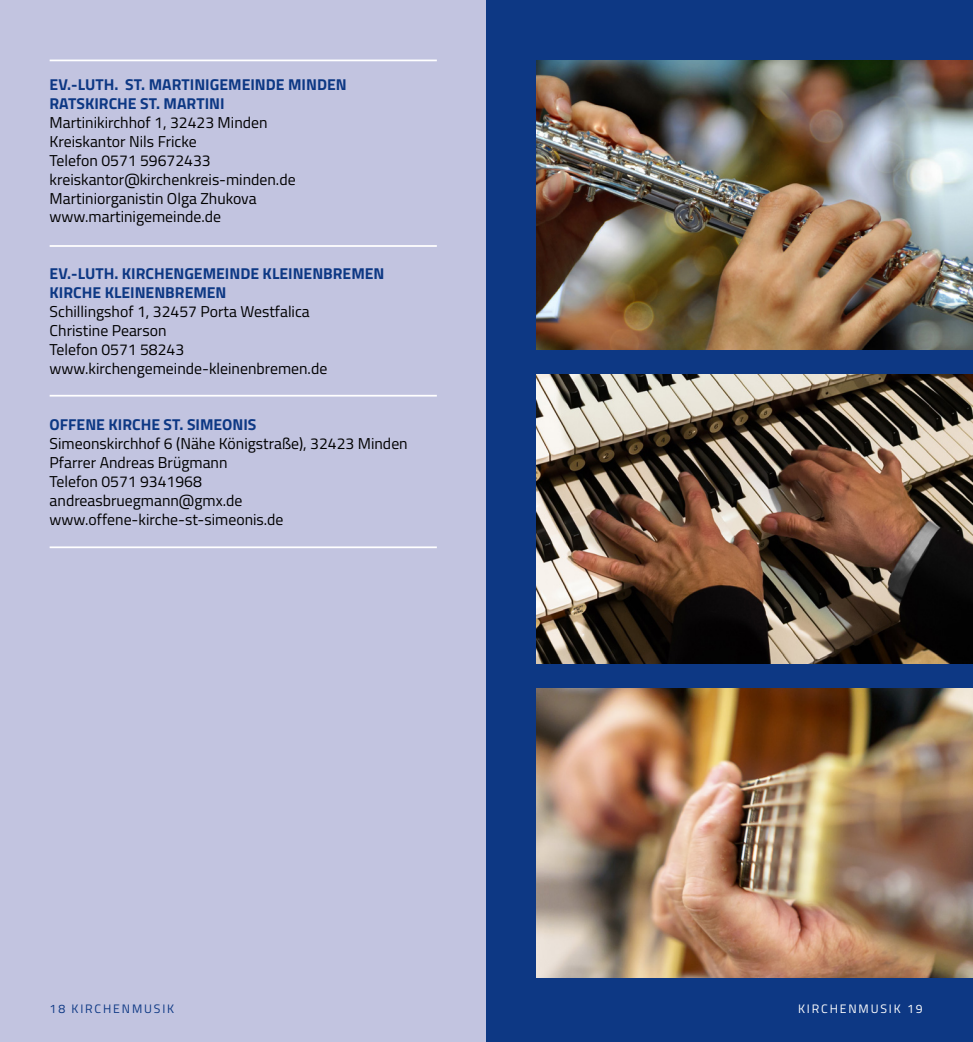
<style>
.page{position:relative;width:973px;height:1042px;background:#fff}
.page>*{position:absolute;margin:0;border:0;box-sizing:border-box;transform-origin:0 0}
.t1{font:15.75px/18.9px "Titillium Web";color:#000}
.t2{font:700 15.75px/18.9px "Titillium Web";color:#0d3884}
.t3{font:12.25px "Titillium Web";letter-spacing:.15em;color:#0d3884}
.t4{font:12.25px "Titillium Web";letter-spacing:.15em;color:#fff}
</style>
<div class="page">
<div style="left:0;top:0;width:486px;height:1042px;background:#c2c4e0"></div>
<div style="left:486px;top:0;width:486px;height:1042px;background:#0d3884"></div>
<img style="left:536px;top:688px;width:436px;height:289px">
<img style="left:536px;top:375px;width:436px;height:288px">
<img style="left:536px;top:61px;width:436px;height:289px">
<hr style="left:50px;top:395px;width:387px;height:1px;background:#fff">
<hr style="left:50px;top:546px;width:387px;height:2px;background:#fff">
<hr style="left:50px;top:245px;width:387px;height:2px;background:#fff">
<hr style="left:50px;top:60px;width:387px;height:1px;background:#fff">
<p class="t2" style="left:50px;top:74px;width:298px">EV.-LUTH. ST. MARTINIGEMEINDE MINDEN<br>RATSKIRCHE ST. MARTINI</p>
<p class="t1" style="left:50px;top:112px;width:247px">Martinikirchhof 1, 32423 Minden<br>Kreiskantor Nils Fricke<br>Telefon 0571 59672433 kreiskantor@kirchenkreis-minden.de<br>Martiniorganistin Olga Zhukova www.martinigemeinde.de</p>
<p class="t2" style="left:50px;top:263px;width:336px">EV.-LUTH. KIRCHENGEMEINDE KLEINENBREMEN<br>KIRCHE KLEINENBREMEN</p>
<p class="t1" style="left:50px;top:301px;width:279px">Schillingshof 1, 32457 Porta Westfalica<br>Christine Pearson<br>Telefon 0571 58243 www.kirchengemeinde-kleinenbremen.de</p>
<p class="t2" style="left:50px;top:414px;width:208px">OFFENE KIRCHE ST. SIMEONIS</p>
<p class="t1" style="left:50px;top:433px;width:359px">Simeonskirchhof 6 (Nähe Königstraße), 32423 Minden Pfarrer Andreas Brügmann<br>Telefon 0571 9341968<br>andreasbruegmann@gmx.de www.offene-kirche-st-simeonis.de</p>
<p class="t3" style="left:50px;top:1000px;width:126px">18 KIRCHENMUSIK</p>
<p class="t4" style="left:798px;top:1000px;width:126px">KIRCHENMUSIK 19</p>
</div>
